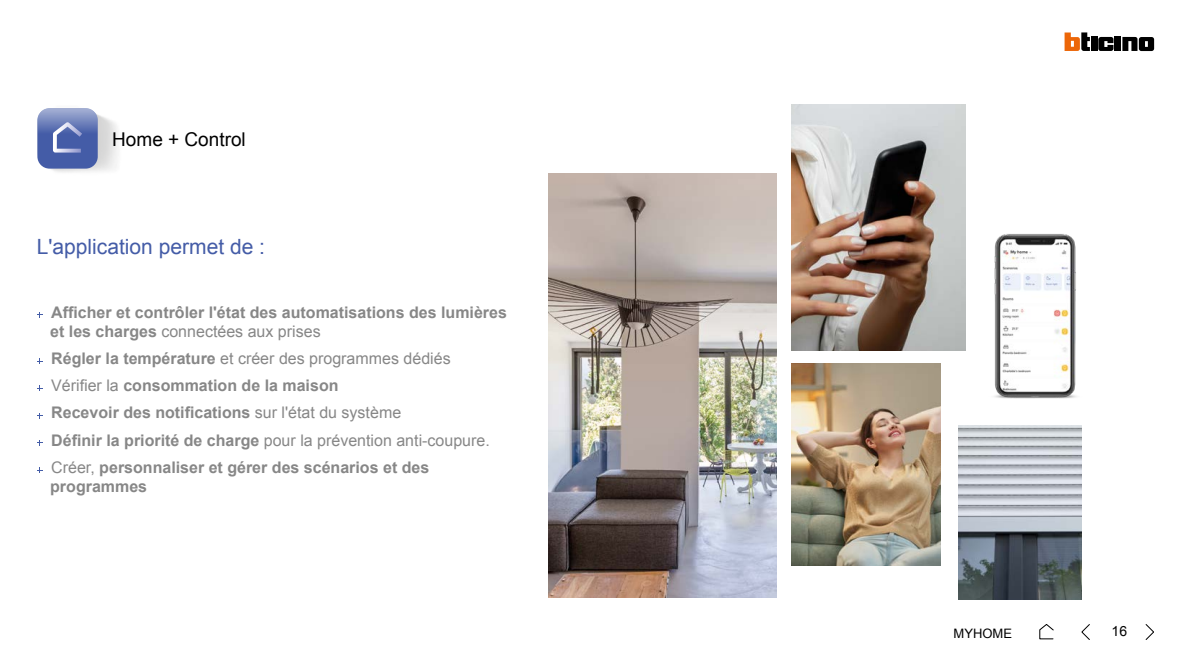
<style>
.page{position:relative;width:1191px;height:670px;background:#fff}
.page>*{position:absolute;margin:0;border:0;box-sizing:border-box;transform-origin:0 0}
.t1{font:21px "Arial";color:#445ca7}
.t2{font:19px "Arial";color:#000}
.t3{font:700 16px/27.2px "Arial";color:#878787}
.t4{font:14px "Arial";color:#000}
.t5{font:13px "Arial";color:#000}
.s1{font-weight:400}
</style>
<div class="page">
<svg style="left:1145px;top:624px;width:9px;height:16px"></svg>
<svg style="left:1081px;top:624px;width:9px;height:16px"></svg>
<svg style="left:1039px;top:624px;width:15px;height:16px"></svg>
<div style="left:1091px;top:37px;width:6px;height:14px;background:#000"></div>
<div style="left:1114px;top:37px;width:7px;height:14px;background:#000"></div>
<svg style="left:1064px;top:32px;width:26px;height:19px"></svg>
<svg style="left:1098px;top:37px;width:15px;height:14px"></svg>
<svg style="left:1122px;top:37px;width:32px;height:14px"></svg>
<img style="left:791px;top:105px;width:174px;height:245px">
<img style="left:791px;top:363px;width:149px;height:202px">
<img style="left:548px;top:174px;width:229px;height:424px">
<svg style="left:37px;top:108px;width:61px;height:61px;background:#6679b6"></svg>
<img style="left:994px;top:234px;width:83px;height:165px">
<img style="left:958px;top:425px;width:124px;height:174px">
<p class="t2" style="left:112px;top:127px;width:135px">Home + Control</p>
<h1 class="t1" style="left:37px;top:233px;width:230px">L'application permet de :</h1>
<p class="t3" style="left:50px;top:303px;width:458px;line-height:19.2px">Afficher et contrôler l'état des automatisations des lumières et les charges <span class="s1">connectées aux prises</span></p>
<p class="t3" style="left:51px;top:345px;width:440px">Régler la température <span class="s1">et créer des programmes dédiés Vérifier la</span> consommation de la maison<br>Recevoir des notifications <span class="s1">sur l'état du système<br></span>Définir la priorité de charge <span class="s1">pour la prévention anti-coupure.<br>Créer,</span> personnaliser et gérer des scénarios et des</p>
<p class="t3" style="left:50px;top:473px;width:98px">programmes</p>
<p class="t5" style="left:953px;top:624px;width:60px">MYHOME</p>
<p class="t4" style="left:1111px;top:622px;width:17px">16</p>
</div>
